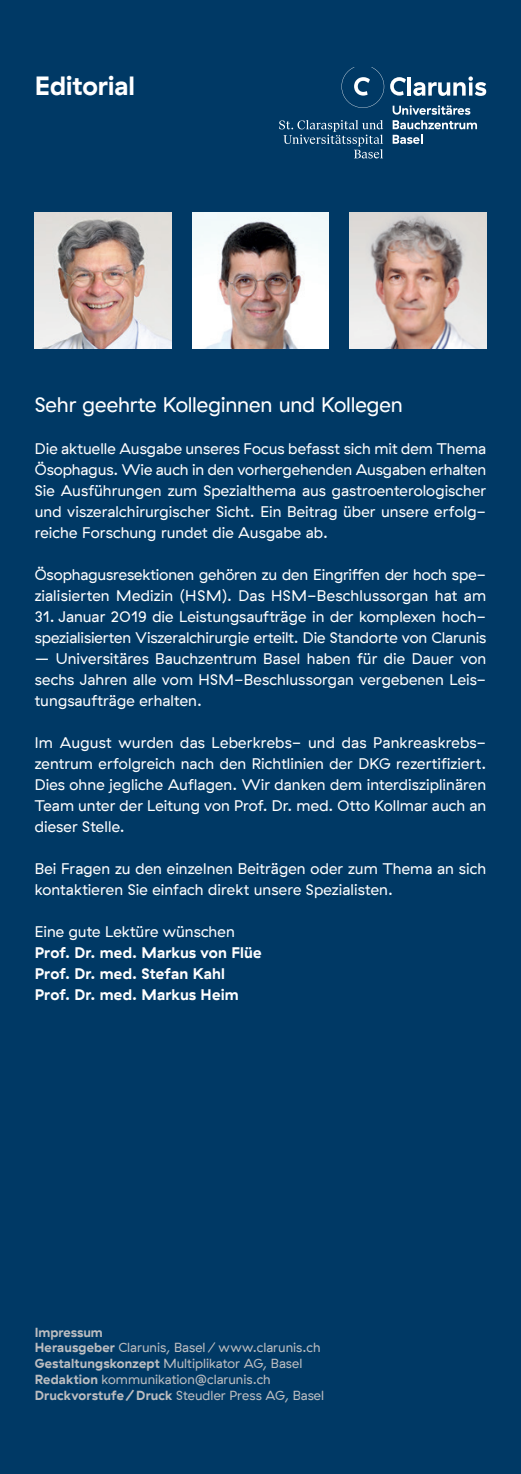
<style>
.page{position:relative;width:521px;height:1474px;background:#fff}
.page>*{position:absolute;margin:0;border:0;box-sizing:border-box;transform-origin:0 0}
.t1{font:700 26.25px "GT Haptik";letter-spacing:-.01em;color:#fff}
.t2{font:21px "GT Haptik";letter-spacing:-.01em;color:#fff}
.t3{font:15.4px/21px "GT Haptik";letter-spacing:.005em;color:#fff;text-align:justify}
.t4{font:700 15.4px/21px "GT Haptik";letter-spacing:.01em;color:#fff}
.t5{font:13.12px/15.8px "GT Haptik";color:#bcbdc0}
.s1{font-weight:700}
</style>
<div class="page">
<div style="left:0;top:0;width:521px;height:1473px;background:#003965"></div>
<img style="left:350px;top:212px;width:136px;height:137px">
<img style="left:35px;top:212px;width:136px;height:137px">
<svg style="left:390px;top:77px;width:16px;height:19px"></svg>
<hr style="left:408px;top:77px;width:3px;height:19px;background:#fff">
<svg style="left:413px;top:76px;width:73px;height:20px"></svg>
<svg style="left:393px;top:105px;width:84px;height:24px"></svg>
<svg style="left:393px;top:135px;width:29px;height:9px"></svg>
<svg style="left:279px;top:120px;width:104px;height:38px"></svg>
<svg style="left:341px;top:67px;width:43px;height:41px"></svg>
<img style="left:192px;top:212px;width:137px;height:137px">
<h1 class="t1" style="left:35px;top:70px;width:102px">Editorial</h1>
<h2 class="t2" style="left:35px;top:392px;width:370px">Sehr geehrte Kolleginnen und Kollegen</h2>
<p class="t3" style="left:35px;top:438px;width:453px">Die aktuelle Ausgabe unseres Focus befasst sich mit dem Thema Ösophagus. Wie auch in den vorhergehenden Ausgaben erhalten Sie Ausführungen zum Spezialthema aus gastroenterologischer und viszeralchirurgischer Sicht. Ein Beitrag über unsere erfolg&shy;reiche Forschung rundet die Ausgabe ab.</p>
<p class="t3" style="left:35px;top:564px;width:453px">Ösophagusresektionen gehören zu den Eingriffen der hoch spe&shy;zialisierten Medizin (HSM). Das HSM-Beschlussorgan hat am</p>
<p class="t3" style="left:35px;top:606px;width:453px">31. Januar 2019 die Leistungsaufträge in der komplexen hoch&shy;spezialisierten Viszeralchirurgie erteilt. Die Standorte von Clarunis</p>
<p class="t3" style="left:35px;top:648px;width:453px">– Universitäres Bauchzentrum Basel haben für die Dauer von sechs Jahren alle vom HSM-Beschlussorgan vergebenen Leis&shy;tungsaufträge erhalten.</p>
<p class="t3" style="left:35px;top:732px;width:453px">Im August wurden das Leberkrebs- und das Pankreaskrebs&shy;zentrum erfolgreich nach den Richtlinien der DKG rezertifiziert.<br>Dies ohne jegliche Auflagen. Wir danken dem interdisziplinären Team unter der Leitung von Prof. Dr. med. Otto Kollmar auch an dieser Stelle.</p>
<p class="t3" style="left:35px;top:858px;width:453px">Bei Fragen zu den einzelnen Beiträgen oder zum Thema an sich kontaktieren Sie einfach direkt unsere Spezialisten.</p>
<p class="t3" style="left:35px;top:921px;width:202px">Eine gute Lektüre wünschen</p>
<p class="t4" style="left:35px;top:942px;width:228px">Prof. Dr. med. Markus von Flüe<br>Prof. Dr. med. Stefan Kahl<br>Prof. Dr. med. Markus Heim</p>
<p class="t5" style="left:35px;top:1324px;width:291px"><span class="s1">Impressum<br>Herausgeber</span> Clarunis, Basel / www.clarunis.ch <span class="s1">Gestaltungskonzept</span> Multiplikator AG, Basel <span class="s1">Redaktion</span> kommunikation@clarunis.ch <span class="s1">Druckvorstufe / Druck</span> Steudler Press AG, Basel</p>
</div>
